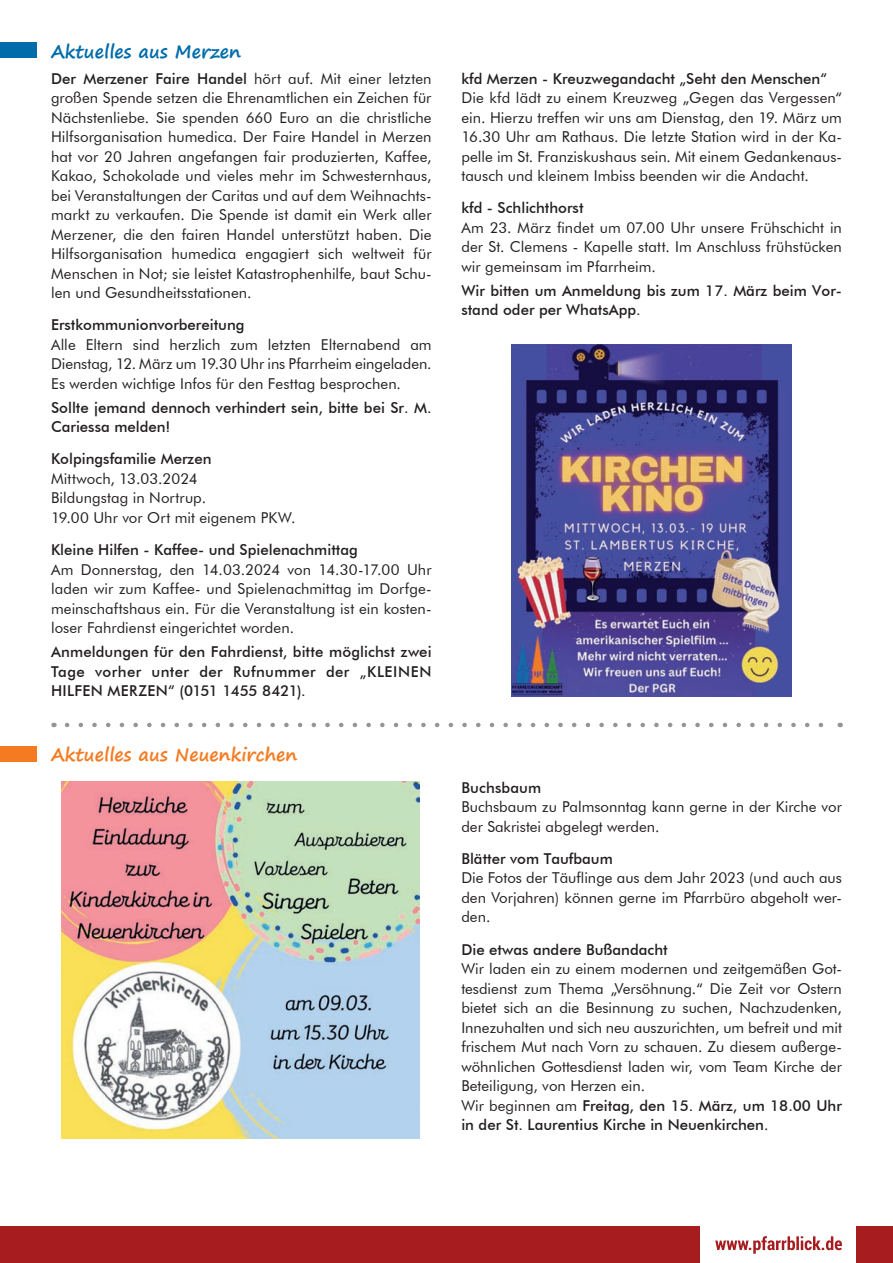
<style>
.page{position:relative;width:893px;height:1263px;background:#fff}
.page>*{position:absolute;margin:0;border:0;box-sizing:border-box;transform-origin:0 0}
.t1{font:700 18px "Segoe Print";color:#f47b21}
.t2{font:700 18px "Segoe Print";color:#006ca9}
.t3{font:15px/19.5px "Futura BT";color:#231f20;text-align:justify}
.t4{font:500 15px/19.5px "Futura BT";color:#231f20}
.s1{font-weight:500}
</style>
<div class="page">
<div style="left:0;top:1227px;width:700px;height:36px;background:#a61c1f"></div>
<div style="left:857px;top:1227px;width:36px;height:36px;background:#a61c1f"></div>
<svg style="left:715px;top:1236px;width:127px;height:18px"></svg>
<div style="left:0;top:43px;width:36px;height:15px;background:#006ca9"></div>
<div style="left:0;top:746px;width:36px;height:15px;background:#f47b21"></div>
<svg style="left:67px;top:723px;width:757px;height:4px"></svg>
<img style="left:511px;top:344px;width:281px;height:352px">
<img style="left:62px;top:781px;width:357px;height:357px">
<p class="t2" style="left:51px;top:35px;width:192px">Aktuelles aus Merzen</p>
<p class="t3" style="left:51px;top:68px;width:382px"><span class="s1">Der Merzener Faire Handel</span> hört auf. Mit einer letzten großen Spende setzen die Ehrenamtlichen ein Zeichen für Nächstenliebe. Sie spenden 660 Euro an die christliche Hilfsorganisation humedica. Der Faire Handel in Merzen hat vor 20 Jahren angefangen fair produzierten, Kaffee, Kakao, Schokolade und vieles mehr im Schwesternhaus, bei Veranstaltungen der Caritas und auf dem Weihnachts&shy;markt zu verkaufen. Die Spende ist damit ein Werk aller Merzener, die den fairen Handel unterstützt haben. Die Hilfsorganisation humedica engagiert sich weltweit für Menschen in Not; sie leistet Katastrophenhilfe, baut Schu&shy;len und Gesundheitsstationen.</p>
<p class="t4" style="left:51px;top:315px;width:195px">Erstkommunionvorbereitung</p>
<p class="t3" style="left:51px;top:335px;width:382px">Alle Eltern sind herzlich zum letzten Elternabend am Dienstag, 12. März um 19.30 Uhr ins Pfarrheim eingeladen.<br>Es werden wichtige Infos für den Festtag besprochen.</p>
<p class="t4" style="left:51px;top:397px;width:382px">Sollte jemand dennoch verhindert sein, bitte bei Sr. M.<br>Cariessa melden!</p>
<p class="t4" style="left:51px;top:449px;width:162px">Kolpingsfamilie Merzen</p>
<p class="t3" style="left:51px;top:469px;width:246px;text-align:left">Mittwoch, 13.03.2024<br>Bildungstag in Nortrup.<br>19.00 Uhr vor Ort mit eigenem PKW.</p>
<p class="t4" style="left:51px;top:540px;width:308px">Kleine Hilfen - Kaffee- und Spielenachmittag</p>
<p class="t3" style="left:51px;top:559px;width:382px">Am Donnerstag, den 14.03.2024 von 14.30-17.00 Uhr laden wir zum Kaffee- und Spielenachmittag im Dorfge&shy;meinschaftshaus ein. Für die Veranstaltung ist ein kosten&shy;loser Fahrdienst eingerichtet worden.</p>
<p class="t4" style="left:51px;top:642px;width:382px;text-align:justify">Anmeldungen für den Fahrdienst, bitte möglichst zwei Tage vorher unter der Rufnummer der „KLEINEN HILFEN MERZEN“ (0151 1455 8421).</p>
<p class="t1" style="left:51px;top:738px;width:248px">Aktuelles aus Neuenkirchen</p>
<p class="t4" style="left:461px;top:68px;width:367px">kfd Merzen - Kreuzwegandacht „Seht den Menschen“</p>
<p class="t3" style="left:461px;top:88px;width:382px">Die kfd lädt zu einem Kreuzweg „Gegen das Vergessen“ ein. Hierzu treffen wir uns am Dienstag, den 19. März um 16.30 Uhr am Rathaus. Die letzte Station wird in der Ka&shy;pelle im St. Franziskushaus sein. Mit einem Gedankenaus&shy;tausch und kleinem Imbiss beenden wir die Andacht.</p>
<p class="t4" style="left:461px;top:198px;width:124px">kfd - Schlichthorst</p>
<p class="t3" style="left:461px;top:218px;width:382px">Am 23. März findet um 07.00 Uhr unsere Frühschicht in der St. Clemens - Kapelle statt. Im Anschluss frühstücken wir gemeinsam im Pfarrheim.</p>
<p class="t4" style="left:461px;top:280px;width:382px">Wir bitten um Anmeldung bis zum 17. März beim Vor&shy;stand oder per WhatsApp.</p>
<p class="t4" style="left:461px;top:777px;width:81px">Buchsbaum</p>
<p class="t3" style="left:461px;top:797px;width:382px">Buchsbaum zu Palmsonntag kann gerne in der Kirche vor der Sakristei abgelegt werden.</p>
<p class="t4" style="left:461px;top:849px;width:153px">Blätter vom Taufbaum</p>
<p class="t3" style="left:461px;top:868px;width:382px">Die Fotos der Täuflinge aus dem Jahr 2023 (und auch aus den Vorjahren) können gerne im Pfarrbüro abgeholt wer&shy;den.</p>
<p class="t4" style="left:461px;top:939px;width:208px">Die etwas andere Bußandacht</p>
<p class="t3" style="left:461px;top:959px;width:382px;text-align:left">Wir laden ein zu einem modernen und zeitgemäßen Got&shy;tesdienst zum Thema „Versöhnung.“ Die Zeit vor Ostern bietet sich an die Besinnung zu suchen, Nachzudenken, Innezuhalten und sich neu auszurichten, um befreit und mit frischem Mut nach Vorn zu schauen. Zu diesem außerge&shy;wöhnlichen Gottesdienst laden wir, vom Team Kirche der Beteiligung, von Herzen ein.<br>Wir beginnen am <span class="s1">Freitag, den 15. März, um 18.00 Uhr in der St. Laurentius Kirche in Neuenkirchen</span>.</p>
</div>
